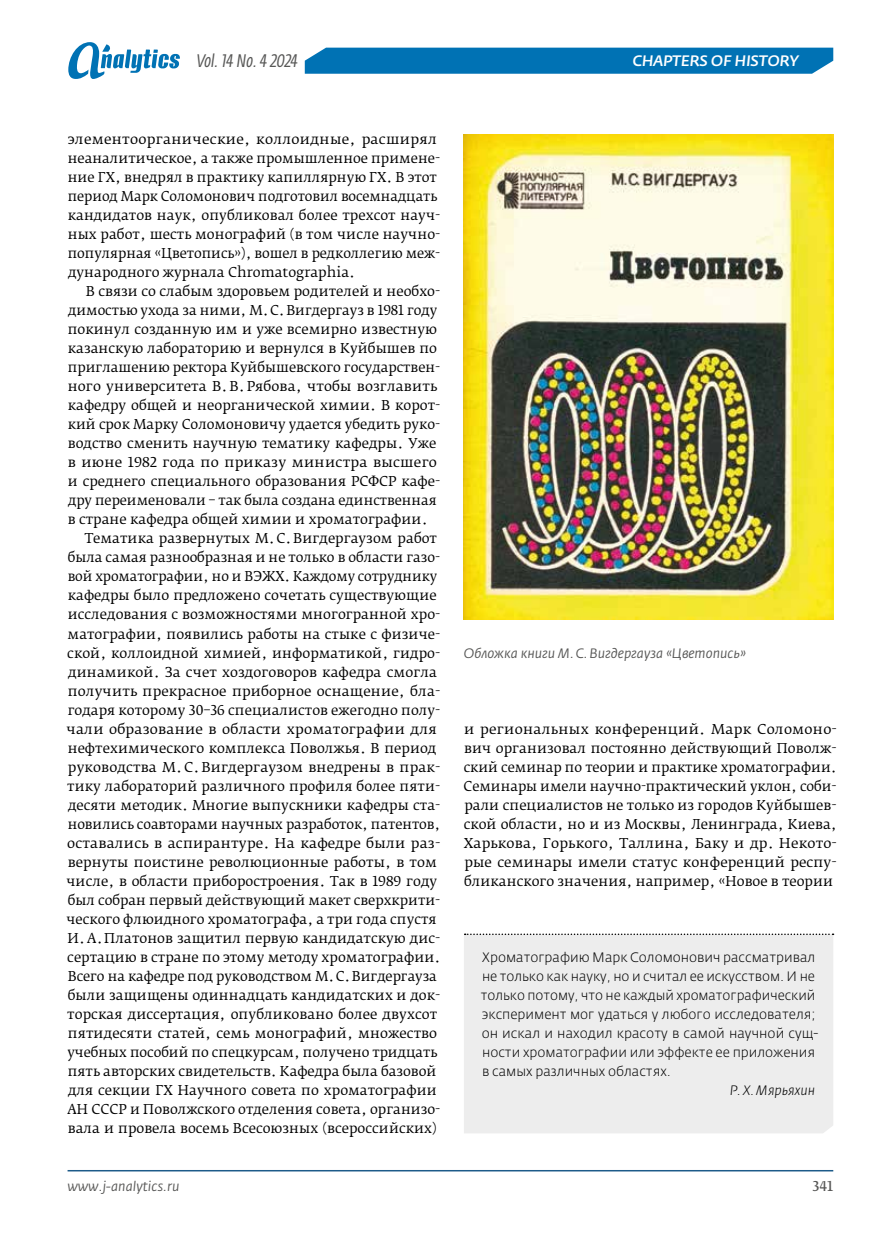
<style>
.page{position:relative;width:881px;height:1234px;background:#fff}
.page>*{position:absolute;margin:0;border:0;box-sizing:border-box;transform-origin:0 0}
.t1{font:italic 18px "Fedra Sans Cond Pro";color:#575756}
.t2{font:italic 500 15px "Fedra Sans Pro";letter-spacing:.01em;color:#fff}
.t3{font:13.5px/19px "Fedra Serif B Pro";color:#000}
.t4{font:300 13.5px/19px "Fedra Sans Pro";color:#000}
.t5{font:italic 13.5px "Fedra Sans Pro";color:#575756}
.t6{font:italic 300 13.5px "Fedra Sans Pro";color:#000}
.t7{font:13.5px "Fedra Serif B Pro";color:#575756}
</style>
<div class="page">
<hr style="left:68px;top:1169px;width:765px;height:2px;background:#1d5b89">
<div style="left:305px;top:48px;width:527px;height:26px;background:#0072b4"></div>
<svg style="left:68px;top:42px;width:112px;height:37px"></svg>
<div style="left:464px;top:934px;width:369px;height:199px;background:#ededed"></div>
<svg style="left:464px;top:933px;width:369px;height:1px"></svg>
<img style="left:464px;top:134px;width:369px;height:485px">
<h1 class="t1" style="left:196px;top:50px;width:104px">Vol. 14 No. 4 2024</h1>
<p class="t2" style="left:632px;top:51px;width:167px">CHAPTERS OF HISTORY</p>
<p class="t3" style="left:68px;top:129px;width:374px">элементоорганические, коллоидные, расширял неаналитическое, а также промышленное примене&shy;ние ГХ, внедрял в практику капиллярную ГХ. В этот период Марк Соломонович подготовил восемнадцать кандидатов наук, опубликовал более трехсот науч&shy;ных работ, шесть монографий (в том числе научно&shy;популярная «Цветопись»), вошел в редколлегию меж&shy;дународного журнала Chromatographia.</p>
<p class="t3" style="left:86px;top:281px;width:356px">В связи со слабым здоровьем родителей и необхо-</p>
<p class="t3" style="left:68px;top:300px;width:370px">димостью ухода за ними, М.С.Вигдергауз в 1981 году</p>
<p class="t3" style="left:68px;top:319px;width:370px">покинул созданную им и уже всемирно известную</p>
<p class="t3" style="left:68px;top:338px;width:370px">казанскую лабораторию и вернулся в Куйбышев по</p>
<p class="t3" style="left:68px;top:358px;width:374px">приглашению ректора Куйбышевского государствен-</p>
<p class="t3" style="left:68px;top:377px;width:371px">ного университета В.В.Рябова, чтобы возглавить</p>
<p class="t3" style="left:68px;top:396px;width:374px">кафедру общей и неорганической химии. В корот-</p>
<p class="t3" style="left:68px;top:415px;width:374px">кий срок Марку Соломоновичу удается убедить руко-</p>
<p class="t3" style="left:68px;top:434px;width:370px">водство сменить научную тематику кафедры. Уже</p>
<p class="t3" style="left:68px;top:453px;width:370px">в июне 1982 года по приказу министра высшего</p>
<p class="t3" style="left:68px;top:472px;width:374px">и среднего специального образования РСФСР кафе-</p>
<p class="t3" style="left:68px;top:491px;width:370px">дру переименовали – так была создана единственная</p>
<p class="t3" style="left:68px;top:510px;width:361px">в стране кафедра общей химии и хроматографии.</p>
<p class="t3" style="left:85px;top:529px;width:354px">Тематика развернутых М.С.Вигдергаузом работ</p>
<p class="t3" style="left:68px;top:548px;width:374px">была самая разнообразная и не только в области газо-</p>
<p class="t3" style="left:68px;top:567px;width:371px">вой хроматографии, но и ВЭЖХ. Каждому сотруднику</p>
<p class="t3" style="left:68px;top:586px;width:370px">кафедры было предложено сочетать существующие</p>
<p class="t3" style="left:68px;top:605px;width:374px">исследования с возможностями многогранной хро-</p>
<p class="t3" style="left:67px;top:624px;width:374px">матографии, появились работы на стыке с физиче-</p>
<p class="t3" style="left:67px;top:643px;width:374px">ской, коллоидной химией, информатикой, гидро-</p>
<p class="t3" style="left:68px;top:662px;width:370px">динамикой. За счет хоздоговоров кафедра смогла</p>
<p class="t3" style="left:68px;top:681px;width:374px">получить прекрасное приборное оснащение, бла-</p>
<p class="t3" style="left:68px;top:700px;width:374px">годаря которому 30–36 специалистов ежегодно полу-</p>
<p class="t3" style="left:66px;top:719px;width:372px">чали образование в области хроматографии для</p>
<p class="t3" style="left:68px;top:738px;width:370px">нефтехимического комплекса Поволжья. В период</p>
<p class="t3" style="left:68px;top:757px;width:374px">руководства М.С.Вигдергаузом внедрены в прак-</p>
<p class="t3" style="left:67px;top:776px;width:374px">тику лабораторий различного профиля более пяти-</p>
<p class="t3" style="left:68px;top:795px;width:373px">десяти методик. Многие выпускники кафедры ста-</p>
<p class="t3" style="left:68px;top:814px;width:374px">новились соавторами научных разработок, патентов,</p>
<p class="t3" style="left:67px;top:833px;width:374px">оставались в аспирантуре. На кафедре были раз-</p>
<p class="t3" style="left:68px;top:852px;width:370px">вернуты поистине революционные работы, в том</p>
<p class="t3" style="left:66px;top:871px;width:372px">числе, в области приборостроения. Так в 1989 году</p>
<p class="t3" style="left:68px;top:890px;width:374px">был собран первый действующий макет сверхкрити-</p>
<p class="t3" style="left:66px;top:909px;width:371px">ческого флюидного хроматографа, а три года спустя</p>
<p class="t3" style="left:68px;top:928px;width:374px">И.А.Платонов защитил первую кандидатскую дис-</p>
<p class="t3" style="left:67px;top:947px;width:374px">сертацию в стране по этому методу хроматографии.</p>
<p class="t3" style="left:68px;top:966px;width:370px">Всего на кафедре под руководством М.С.Вигдергауза</p>
<p class="t3" style="left:68px;top:985px;width:374px">были защищены одиннадцать кандидатских и док-</p>
<p class="t3" style="left:67px;top:1004px;width:371px">торская диссертация, опубликовано более двухсот</p>
<p class="t3" style="left:68px;top:1023px;width:371px">пятидесяти статей, семь монографий, множество</p>
<p class="t3" style="left:67px;top:1042px;width:371px">учебных пособий по спецкурсам, получено тридцать</p>
<p class="t3" style="left:68px;top:1061px;width:370px">пять авторских свидетельств. Кафедра была базовой</p>
<p class="t3" style="left:68px;top:1080px;width:370px">для секции ГХ Научного совета по хроматографии</p>
<p class="t3" style="left:67px;top:1099px;width:374px">АН СССР и Поволжского отделения совета, организо-</p>
<p class="t3" style="left:68px;top:1118px;width:370px">вала и провела восемь Всесоюзных (всероссийских)</p>
<p class="t5" style="left:464px;top:644px;width:283px">Обложка книги М.С.Вигдергауза «Цветопись»</p>
<p class="t3" style="left:463px;top:719px;width:375px;text-align:justify">и региональных конференций. Марк Соломоно&shy;вич организовал постоянно действующий Поволж&shy;ский семинар по теории и практике хроматографии.<br>Семинары имели научно-практический уклон, соби&shy;рали специалистов не только из городов Куйбышев&shy;ской области, но и из Москвы, Ленинграда, Киева, Харькова, Горького, Таллина, Баку и др. Некото&shy;рые семинары имели статус конференций респу&shy;бликанского значения, например, «Новое в теории</p>
<p class="t4" style="left:480px;top:947px;width:339px">Хроматографию Марк Соломонович рассматривал не только как науку, но и считал ее искусством. И не только потому, что не каждый хроматографический эксперимент мог удаться у любого исследователя; он искал и находил красоту в самой научной сущ&shy;ности хроматографии или эффекте ее приложения в самых различных областях.</p>
<p class="t6" style="left:729px;top:1081px;width:87px">Р.Х.Мярьяхин</p>
<p class="t5" style="left:67px;top:1177px;width:113px">www.j-analytics.ru</p>
<p class="t7" style="left:812px;top:1176px;width:22px">341</p>
</div>
